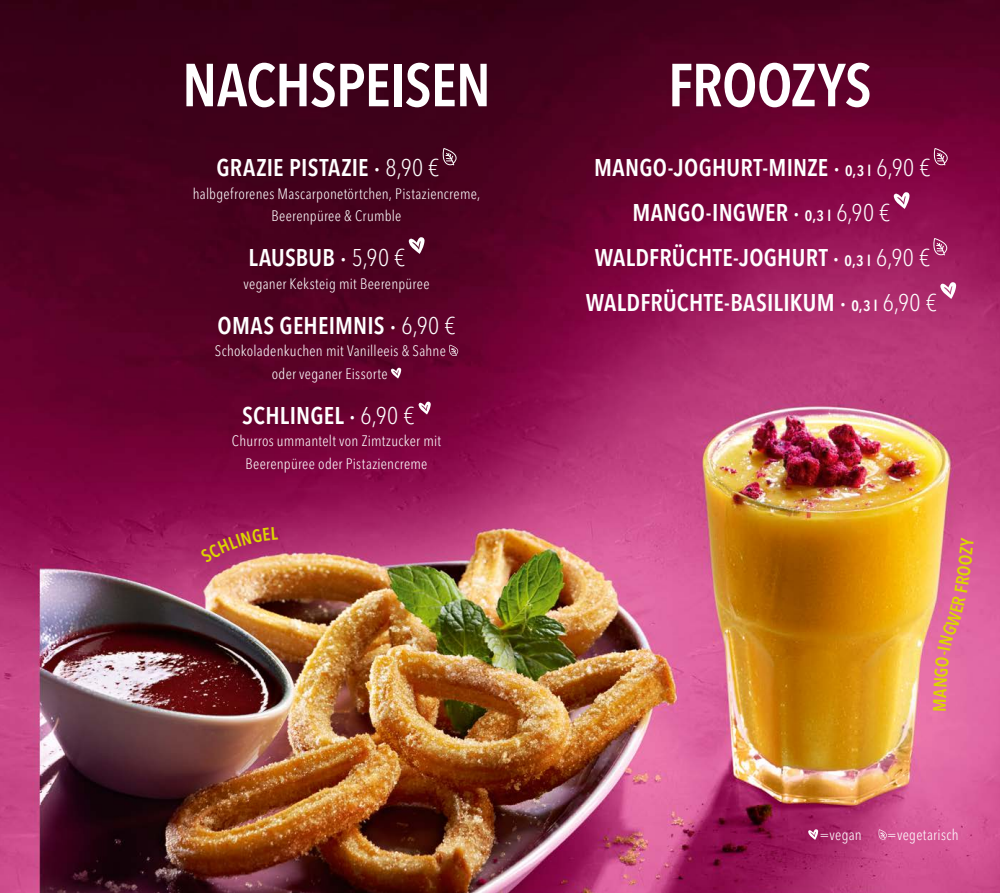
<style>
.page{position:relative;width:1000px;height:893px;background:#fff}
.page>*{position:absolute;margin:0;border:0;box-sizing:border-box;transform-origin:0 0}
.t1{font:600 condensed 60px "Avenir Next LT Pro";letter-spacing:-.015em;color:#fff}
.t2{font:600 condensed 24px/45px "Avenir Next LT Pro";letter-spacing:.01em;color:#fff;text-align:center}
.t3{font:300 condensed 15px/22.5px "Avenir Next LT Pro";letter-spacing:.02em;color:#fff;text-align:center}
.s1{font-weight:300}
.s2{font-size:15px}
</style>
<div class="page">
<img style="left:0;top:0;width:999px;height:893px">
<svg style="left:878px;top:829px;width:8px;height:11px"></svg>
<svg style="left:808px;top:829px;width:9px;height:11px"></svg>
<svg style="left:933px;top:148px;width:14px;height:17px"></svg>
<svg style="left:893px;top:192px;width:16px;height:17px"></svg>
<svg style="left:933px;top:238px;width:14px;height:17px"></svg>
<svg style="left:940px;top:282px;width:15px;height:17px"></svg>
<svg style="left:442px;top:148px;width:14px;height:17px"></svg>
<svg style="left:408px;top:237px;width:16px;height:17px"></svg>
<svg style="left:449px;top:345px;width:9px;height:11px"></svg>
<svg style="left:391px;top:368px;width:10px;height:11px"></svg>
<svg style="left:418px;top:402px;width:12px;height:12px"></svg>
<svg style="left:200px;top:527px;width:78px;height:36px;background:#ab2f69"></svg>
<svg style="left:932px;top:537px;width:41px;height:173px;background:#e26fa0"></svg>
<h1 class="t1" style="left:182px;top:49px;width:310px">NACHSPEISEN</h1>
<h2 class="t2" style="left:216px;top:145px;width:224px">GRAZIE PISTAZIE · <span class="s1">8,90 €</span></h2>
<p class="t3" style="left:193px;top:182px;width:289px">halbgefrorenes Mascarponetörtchen, Pistaziencreme,<br>Beerenpüree &amp; Crumble</p>
<h2 class="t2" style="left:248px;top:235px;width:158px">LAUSBUB · <span class="s1">5,90 €</span></h2>
<p class="t3" style="left:243px;top:272px;width:187px">veganer Keksteig mit Beerenpüree</p>
<h2 class="t2" style="left:217px;top:303px;width:239px">OMAS GEHEIMNIS · <span class="s1">6,90 €</span></h2>
<p class="t3" style="left:215px;top:340px;width:232px">Schokoladenkuchen mit Vanilleeis &amp; Sahne oder veganer Eissorte</p>
<h2 class="t2" style="left:242px;top:393px;width:174px">SCHLINGEL · <span class="s1">6,90 €</span></h2>
<p class="t3" style="left:232px;top:430px;width:211px">Churros ummantelt von Zimtzucker mit<br>Beerenpüree oder Pistaziencreme</p>
<h1 class="t1" style="left:667px;top:49px;width:205px">FROOZYS</h1>
<h2 class="t2" style="left:585px;top:145px;width:352px">MANGO-JOGHURT-MINZE · <span class="s2">0,3 l</span> <span class="s1">6,90 €<br></span>MANGO-INGWER · <span class="s2">0,3 l</span> <span class="s1">6,90 €<br></span>WALDFRÜCHTE-JOGHURT · <span class="s2">0,3 l</span> <span class="s1">6,90 €<br></span>WALDFRÜCHTE-BASILIKUM · <span class="s2">0,3 l</span> <span class="s1">6,90 €</span></h2>
<p class="t3" style="left:819px;top:823px;width:44px">=vegan</p>
<p class="t3" style="left:886px;top:823px;width:73px">=vegetarisch</p>
</div>
